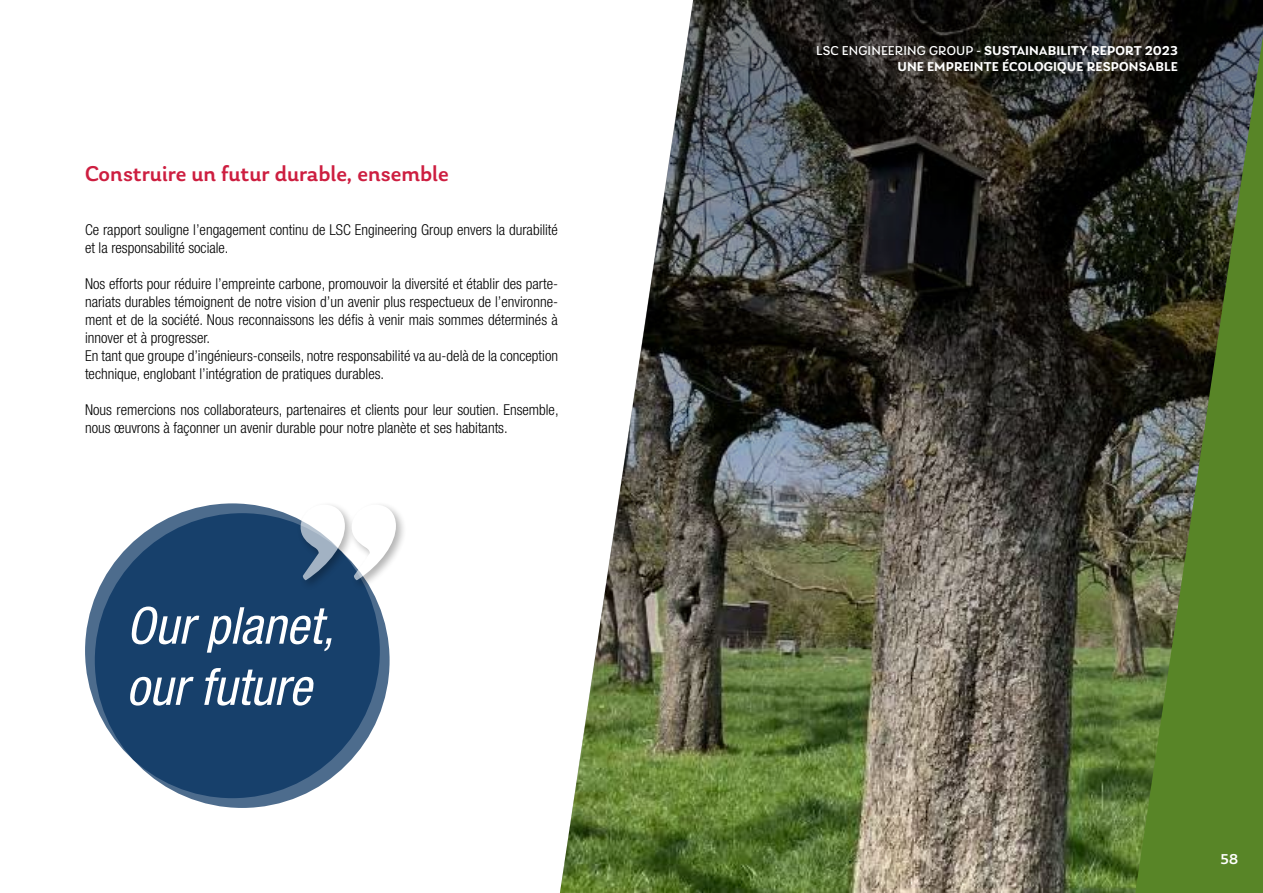
<style>
.page{position:relative;width:1263px;height:893px;background:#fff}
.page>*{position:absolute;margin:0;border:0;box-sizing:border-box;transform-origin:0 0}
.t1{font:italic condensed 51px/61.2px "Helvetica Neue LT Pro";color:#fff}
.t2{font:500 22.5px "Laca";color:#cd1e40}
.t3{font:300 condensed 15px/18px "Helvetica Neue LT Pro";color:#000}
.t4{font:500 15px "Laca";color:#fff}
.t5{font:600 13.5px/16.2px "Laca";letter-spacing:.01em;color:#fff;text-align:right}
.s1{font-weight:400}
</style>
<div class="page">
<img style="left:560px;top:0;width:703px;height:893px">
<svg style="left:85px;top:503px;width:295px;height:295px;background:#516f8f"></svg>
<div style="left:95px;top:513px;width:295px;height:295px;background:#17406b;border-radius:50%"></div>
<div style="left:296px;top:500px;width:111px;height:90px;background:#000;opacity:.5"></div>
<svg style="left:301px;top:505px;width:95px;height:75px"></svg>
<svg style="left:1135px;top:36px;width:128px;height:857px;background:#4b642e"></svg>
<h2 class="t2" style="left:85px;top:161px;width:365px">Construire un futur durable, ensemble</h2>
<p class="t3" style="left:85px;top:221px;width:474px">Ce rapport souligne l’engagement continu de LSC Engineering Group envers la durabilité et la responsabilité sociale.</p>
<p class="t3" style="left:85px;top:275px;width:474px">Nos efforts pour réduire l’empreinte carbone, promouvoir la diversité et établir des parte&shy;nariats durables témoignent de notre vision d’un avenir plus respectueux de l’environne&shy;ment et de la société. Nous reconnaissons les défis à venir mais sommes déterminés à innover et à progresser.<br>En tant que groupe d’ingénieurs-conseils, notre responsabilité va au-delà de la conception technique, englobant l’intégration de pratiques durables.</p>
<p class="t3" style="left:85px;top:401px;width:475px">Nous remercions nos collaborateurs, partenaires et clients pour leur soutien. Ensemble, nous œuvrons à façonner un avenir durable pour notre planète et ses habitants.</p>
<h1 class="t1" style="left:127px;top:596px;width:209px">Our planet, our future</h1>
<p class="t5" style="left:816px;top:43px;width:363px"><span class="s1">LSC ENGINEERING GROUP -</span> SUSTAINABILITY REPORT 2023<br>UNE EMPREINTE ÉCOLOGIQUE RESPONSABLE</p>
<p class="t4" style="left:1220px;top:851px;width:20px">58</p>
</div>
